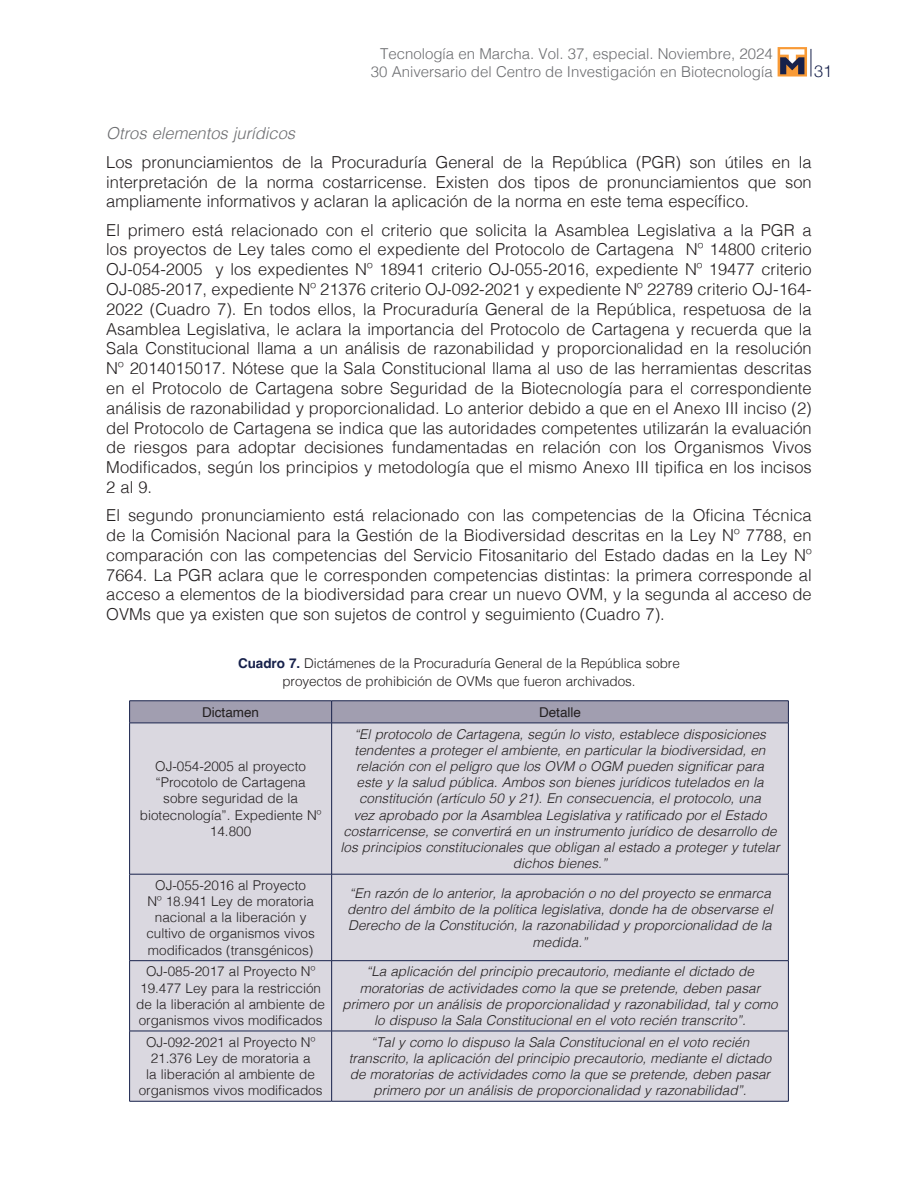
<style>
.page{position:relative;width:918px;height:1188px;background:#fff}
.page>*{position:absolute;margin:0;border:0;box-sizing:border-box;transform-origin:0 0}
.t1{font:300 16.5px/19.8px "Helvetica";color:#231f20;text-align:justify}
.t2{font:italic 300 16.5px "Helvetica";color:#6c6d70}
.t3{font:300 16.5px "Helvetica Neue";color:#17214b}
.t4{font:300 15px/18px "Helvetica";color:#6c6d70;text-align:right}
.t5{font:italic 300 13.5px/16.2px "Helvetica";color:#231f20;text-align:center}
.t6{font:300 13.5px/16.2px "Helvetica";color:#231f20;text-align:center}
.t7{font:13.5px "Helvetica";color:#231f20}
.s1{font-weight:700;color:#17214b}
</style>
<div class="page">
<svg style="left:811px;top:49px;width:1px;height:28px"></svg>
<svg style="left:778px;top:47px;width:29px;height:30px"></svg>
<svg style="left:780px;top:49px;width:24px;height:25px"></svg>
<div style="left:130px;top:724px;width:658px;height:377px;background:#dad8e0"></div>
<svg style="left:129px;top:701px;width:660px;height:22px;background:#9b98ab"></svg>
<hr style="left:129px;top:723px;width:203px;height:1px;background:#17214b">
<hr style="left:129px;top:723px;width:1px;height:151px;background:#17214b">
<hr style="left:332px;top:723px;width:457px;height:1px;background:#17214b">
<hr style="left:331px;top:723px;width:1px;height:151px;background:#17214b">
<hr style="left:788px;top:723px;width:1px;height:151px;background:#17214b">
<hr style="left:129px;top:874px;width:203px;height:1px;background:#17214b">
<hr style="left:129px;top:874px;width:1px;height:86px;background:#17214b">
<hr style="left:332px;top:874px;width:457px;height:1px;background:#17214b">
<hr style="left:331px;top:874px;width:1px;height:86px;background:#17214b">
<hr style="left:788px;top:874px;width:1px;height:86px;background:#17214b">
<hr style="left:129px;top:960px;width:203px;height:1px;background:#17214b">
<hr style="left:129px;top:961px;width:1px;height:70px;background:#17214b">
<hr style="left:332px;top:960px;width:457px;height:1px;background:#17214b">
<hr style="left:331px;top:961px;width:1px;height:70px;background:#17214b">
<hr style="left:788px;top:961px;width:1px;height:70px;background:#17214b">
<hr style="left:129px;top:1031px;width:203px;height:1px;background:#17214b">
<hr style="left:129px;top:1031px;width:1px;height:70px;background:#17214b">
<hr style="left:332px;top:1031px;width:457px;height:1px;background:#17214b">
<hr style="left:331px;top:1031px;width:1px;height:70px;background:#17214b">
<hr style="left:788px;top:1031px;width:1px;height:70px;background:#17214b">
<hr style="left:129px;top:1101px;width:203px;height:1px;background:#17214b">
<hr style="left:332px;top:1101px;width:457px;height:1px;background:#17214b">
<p class="t4" style="left:371px;top:43px;width:403px">Tecnología en Marcha. Vol. 37, especial. Noviembre, 2024<br>30 Aniversario del Centro de Investigación en Biotecnología</p>
<p class="t3" style="left:814px;top:57px;width:20px">31</p>
<p class="t2" style="left:106px;top:120px;width:190px">Otros elementos jurídicos</p>
<p class="t1" style="left:106px;top:151px;width:707px">Los pronunciamientos de la Procuraduría General de la República (PGR) son útiles en la interpretación de la norma costarricense. Existen dos tipos de pronunciamientos que son ampliamente informativos y aclaran la aplicación de la norma en este tema específico.</p>
<p class="t1" style="left:106px;top:219px;width:707px">El primero está relacionado con el criterio que solicita la Asamblea Legislativa a la PGR a los proyectos de Ley tales como el expediente del Protocolo de Cartagena Nº 14800 criterio OJ-054-2005 y los expedientes Nº 18941 criterio OJ-055-2016, expediente Nº 19477 criterio OJ-085-2017, expediente Nº 21376 criterio OJ-092-2021 y expediente Nº 22789 criterio OJ-164- 2022 (Cuadro 7). En todos ellos, la Procuraduría General de la República, respetuosa de la Asamblea Legislativa, le aclara la importancia del Protocolo de Cartagena y recuerda que la Sala Constitucional llama a un análisis de razonabilidad y proporcionalidad en la resolución Nº 2014015017. Nótese que la Sala Constitucional llama al uso de las herramientas descritas en el Protocolo de Cartagena sobre Seguridad de la Biotecnología para el correspondiente análisis de razonabilidad y proporcionalidad. Lo anterior debido a que en el Anexo III inciso (2) del Protocolo de Cartagena se indica que las autoridades competentes utilizarán la evaluación de riesgos para adoptar decisiones fundamentadas en relación con los Organismos Vivos Modificados, según los principios y metodología que el mismo Anexo III tipifica en los incisos 2 al 9.</p>
<p class="t1" style="left:106px;top:504px;width:707px">El segundo pronunciamiento está relacionado con las competencias de la Oficina Técnica de la Comisión Nacional para la Gestión de la Biodiversidad descritas en la Ley Nº 7788, en comparación con las competencias del Servicio Fitosanitario del Estado dadas en la Ley Nº 7664. La PGR aclara que le corresponden competencias distintas: la primera corresponde al acceso a elementos de la biodiversidad para crear un nuevo OVM, y la segunda al acceso de OVMs que ya existen que son sujetos de control y seguimiento (Cuadro 7).</p>
<p class="t6" style="left:238px;top:653px;width:443px;line-height:18px"><span class="s1">Cuadro 7.</span> Dictámenes de la Procuraduría General de la República sobre proyectos de prohibición de OVMs que fueron archivados.</p>
<p class="t7" style="left:202px;top:702px;width:59px">Dictamen</p>
<p class="t7" style="left:539px;top:702px;width:44px">Detalle</p>
<p class="t6" style="left:140px;top:757px;width:183px">OJ-054-2005 al proyecto “Procotolo de Cartagena sobre seguridad de la biotecnología”. Expediente Nº<br>14.800</p>
<p class="t5" style="left:341px;top:725px;width:440px">“El protocolo de Cartagena, según lo visto, establece disposiciones tendentes a proteger el ambiente, en particular la biodiversidad, en relación con el peligro que los OVM o OGM pueden significar para<br>este y la salud pública. Ambos son bienes jurídicos tutelados en la constitución (artículo 50 y 21). En consecuencia, el protocolo, una<br>vez aprobado por la Asamblea Legislativa y ratificado por el Estado costarricense, se convertirá en un instrumento jurídico de desarrollo de los principios constitucionales que obligan al estado a proteger y tutelar dichos bienes.”</p>
<p class="t6" style="left:146px;top:876px;width:170px">OJ-055-2016 al Proyecto<br>Nº 18.941 Ley de moratoria nacional a la liberación y cultivo de organismos vivos modificados (transgénicos)</p>
<p class="t5" style="left:347px;top:884px;width:427px">“En razón de lo anterior, la aprobación o no del proyecto se enmarca dentro del ámbito de la política legislativa, donde ha de observarse el Derecho de la Constitución, la razonabilidad y proporcionalidad de la medida.”</p>
<p class="t6" style="left:136px;top:963px;width:190px">OJ-085-2017 al Proyecto Nº<br>19.477 Ley para la restricción de la liberación al ambiente de organismos vivos modificados</p>
<p class="t5" style="left:342px;top:963px;width:437px">“La aplicación del principio precautorio, mediante el dictado de moratorias de actividades como la que se pretende, deben pasar primero por un análisis de proporcionalidad y razonabilidad, tal y como lo dispuso la Sala Constitucional en el voto recién transcrito”.</p>
<p class="t6" style="left:139px;top:1033px;width:185px">OJ-092-2021 al Proyecto Nº<br>21.376 Ley de moratoria a<br>la liberación al ambiente de organismos vivos modificados</p>
<p class="t5" style="left:349px;top:1033px;width:424px">“Tal y como lo dispuso la Sala Constitucional en el voto recién transcrito, la aplicación del principio precautorio, mediante el dictado de moratorias de actividades como la que se pretende, deben pasar primero por un análisis de proporcionalidad y razonabilidad”.</p>
</div>
